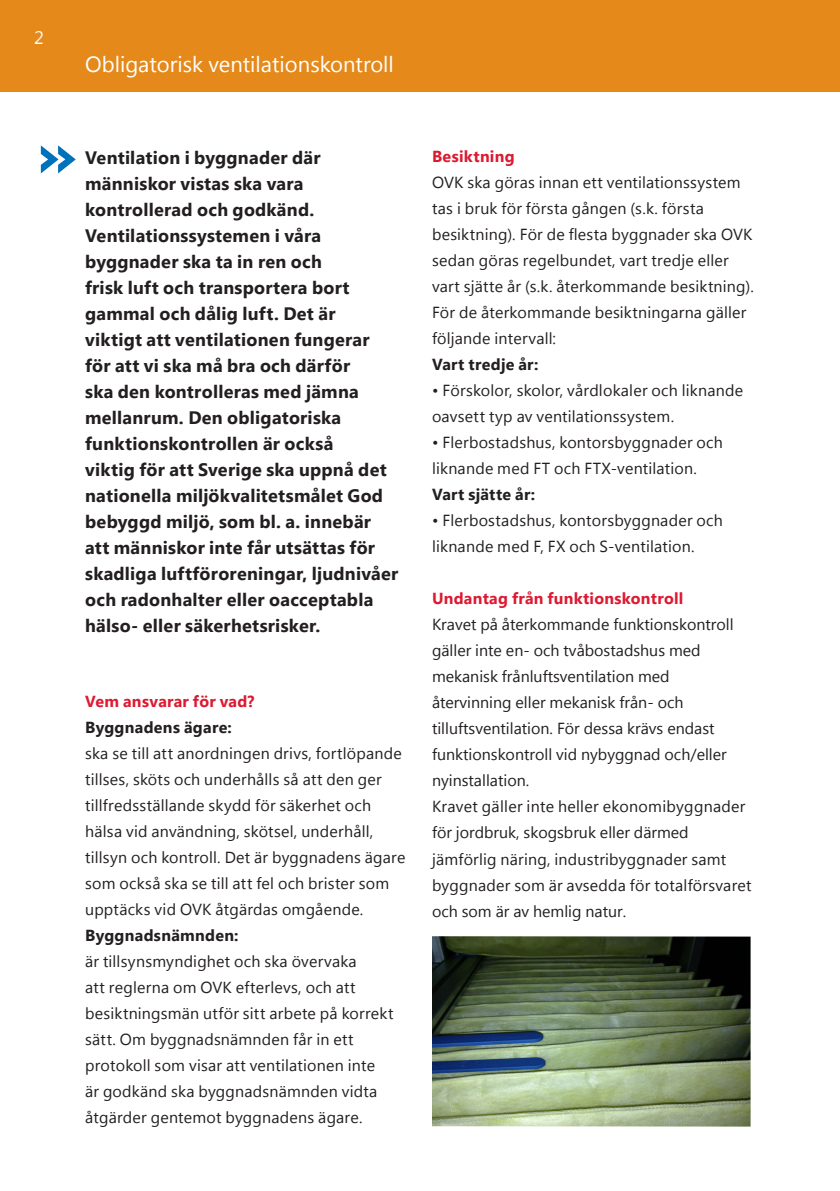
<style>
.page{position:relative;width:840px;height:1191px;background:#fff}
.page>*{position:absolute;margin:0;border:0;box-sizing:border-box;transform-origin:0 0}
.Rubrik_2{font:22px "Segoe UI";color:#fff}
.Brödtext_med_indrag{font:700 18px/26px "Segoe UI";letter-spacing:.015em;color:#231f20}
.t1{font:18px "Segoe UI";color:#fff}
.Brödtext_med_indrag-2{font:16px/26px "Segoe UI";letter-spacing:.01em;color:#231f20}
.Brödtext_med_indrag-3{font:700 16px "Segoe UI";letter-spacing:.02em;color:#231f20}
.Brödtext_med_indrag-4{font:700 16px "Segoe UI";letter-spacing:.015em;color:#dc1a32}
.s1{font-weight:700;color:#dc1a32}
</style>
<div class="page">
<div style="left:0;top:0;width:839px;height:92px;background:#e4891a"></div>
<svg style="left:41px;top:145px;width:35px;height:28px"></svg>
<img style="left:432px;top:936px;width:318px;height:190px">
<p class="t1" style="left:34px;top:25px;width:11px">2</p>
<p class="Rubrik_2" style="left:85px;top:49px;width:310px">Obligatorisk ventilationskontroll</p>
<p class="Brödtext_med_indrag" style="left:85px;top:143px;width:315px">Ventilation i byggnader där människor vistas ska vara kontrollerad och godkänd.<br>Ventilationssystemen i våra byggnader ska ta in ren och<br>frisk luft och transportera bort gammal och dålig luft. Det är<br>viktigt att ventilationen fungerar för att vi ska må bra och därför<br>ska den kontrolleras med jämna mellanrum. Den obligatoriska funktionskontrollen är också<br>viktig för att Sverige ska uppnå det nationella miljökvalitetsmålet God bebyggd miljö, som bl. a. innebär att människor inte får utsättas för skadliga luftföroreningar, ljudnivåer och radonhalter eller oacceptabla hälso- eller säkerhetsrisker.</p>
<p class="Brödtext_med_indrag-4" style="left:85px;top:689px;width:171px">Vem ansvarar för vad?</p>
<p class="Brödtext_med_indrag-3" style="left:85px;top:715px;width:148px">Byggnadens ägare:</p>
<p class="Brödtext_med_indrag-2" style="left:85px;top:739px;width:321px">ska se till att anordningen drivs, fortlöpande tillses, sköts och underhålls så att den ger tillfredsställande skydd för säkerhet och hälsa vid användning, skötsel, underhåll, tillsyn och kontroll. Det är byggnadens ägare som också ska se till att fel och brister som upptäcks vid OVK åtgärdas omgående.</p>
<p class="Brödtext_med_indrag-3" style="left:85px;top:923px;width:155px">Byggnadsnämnden:</p>
<p class="Brödtext_med_indrag-2" style="left:85px;top:947px;width:310px">är tillsynsmyndighet och ska övervaka<br>att reglerna om OVK efterlevs, och att besiktningsmän utför sitt arbete på korrekt sätt. Om byggnadsnämnden får in ett protokoll som visar att ventilationen inte<br>är godkänd ska byggnadsnämnden vidta åtgärder gentemot byggnadens ägare.</p>
<p class="Brödtext_med_indrag-4" style="left:432px;top:145px;width:84px">Besiktning</p>
<p class="Brödtext_med_indrag-2" style="left:432px;top:169px;width:323px">OVK ska göras innan ett ventilationssystem tas i bruk för första gången (s.k. första besiktning). För de flesta byggnader ska OVK sedan göras regelbundet, vart tredje eller vart sjätte år (s.k. återkommande besiktning).<br>För de återkommande besiktningarna gäller följande intervall:</p>
<p class="Brödtext_med_indrag-3" style="left:432px;top:353px;width:108px">Vart tredje år:</p>
<p class="Brödtext_med_indrag-2" style="left:432px;top:377px;width:312px">• Förskolor, skolor, vårdlokaler och liknande oavsett typ av ventilationssystem.</p>
<p class="Brödtext_med_indrag-2" style="left:432px;top:429px;width:292px">• Flerbostadshus, kontorsbyggnader och liknande med FT och FTX-ventilation.</p>
<p class="Brödtext_med_indrag-3" style="left:432px;top:483px;width:105px">Vart sjätte år:</p>
<p class="Brödtext_med_indrag-2" style="left:432px;top:507px;width:292px">• Flerbostadshus, kontorsbyggnader och liknande med F, FX och S-ventilation.</p>
<p class="Brödtext_med_indrag-2" style="left:432px;top:585px;width:321px"><span class="s1">Undantag från funktionskontroll<br></span>Kravet på återkommande funktionskontroll gäller inte en- och tvåbostadshus med mekanisk frånluftsventilation med återvinning eller mekanisk från- och tilluftsventilation. För dessa krävs endast funktionskontroll vid nybyggnad och/eller nyinstallation.<br>Kravet gäller inte heller ekonomibyggnader för jordbruk, skogsbruk eller därmed jämförlig näring, industribyggnader samt byggnader som är avsedda för totalförsvaret och som är av hemlig natur.</p>
</div>
